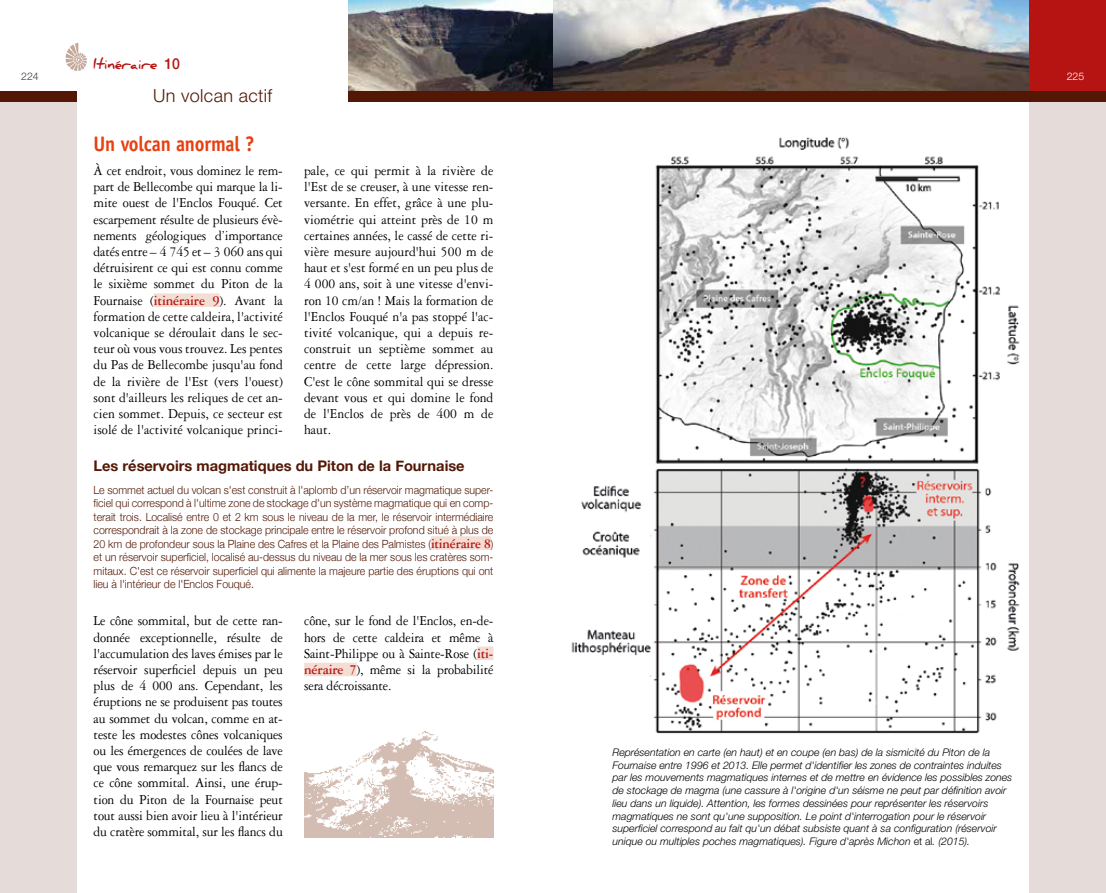
<style>
.page{position:relative;width:1106px;height:893px;background:#fff}
.page>*{position:absolute;margin:0;border:0;box-sizing:border-box;transform-origin:0 0}
.t1{font:700 21px "Officina Sans Std";letter-spacing:-.01em;color:#e74011;scale:.9 1}
.t2{font:300 18px "Helvetica Neue LT Std";letter-spacing:.02em;color:#521805}
.t3{font:700 15px "Daniel";color:#b51412;scale:.94 1}
.t4{font:700 14.7px "Helvetica Neue";color:#521805}
.t5{font:14.55px/16.2px "Garamond Three";letter-spacing:-.005em;color:#000;text-align:justify;scale:.94 1}
.t6{font:300 11.25px/13.5px "Helvetica Neue";color:#521805;text-align:justify;scale:.94 1}
.t7{font:italic 300 10.5px/12.8px "Helvetica Neue LT Std";color:#000}
.t8{font:300 10.5px "Helvetica Neue LT Std";color:#3c3c3b}
.t9{font:300 10.5px "Helvetica Neue LT Std";color:#fff}
.s1{font-family:"Helvetica Neue";font-weight:500}
.s2{font-weight:700;color:#b51412}
.s3{font-family:"Garamond Three";font-weight:700;font-size:14.25px;color:#b51412}
.s4{font-style:normal}
</style>
<div class="page">
<img style="left:349px;top:0;width:204px;height:91px">
<img style="left:553px;top:0;width:476px;height:91px">
<div style="left:154px;top:293px;width:65px;height:14px;background:#f4ddd3"></div>
<div style="left:477px;top:646px;width:16px;height:14px;background:#f4ddd3"></div>
<div style="left:304px;top:663px;width:52px;height:13px;background:#f4ddd3"></div>
<div style="left:0;top:91px;width:77px;height:11px;background:#521805"></div>
<div style="left:0;top:102px;width:77px;height:791px;background:#e5dcd9"></div>
<div style="left:349px;top:91px;width:204px;height:11px;background:#521805"></div>
<img style="left:65px;top:43px;width:22px;height:28px">
<div style="left:1029px;top:0;width:77px;height:99px;background:#b51412"></div>
<div style="left:553px;top:91px;width:553px;height:11px;background:#521805"></div>
<div style="left:1029px;top:102px;width:77px;height:791px;background:#e5dcd9"></div>
<img style="left:571px;top:137px;width:449px;height:597px">
<div style="left:431px;top:536px;width:60px;height:14px;background:#f4ddd3"></div>
<img style="left:304px;top:730px;width:189px;height:108px">
<p class="t3" style="left:94px;top:55px;width:94px">Itinéraire <span class="s1">10</span></p>
<p class="t8" style="left:21px;top:70px;width:19px">224</p>
<p class="t9" style="left:1066px;top:70px;width:19px">225</p>
<p class="t2" style="left:153px;top:85px;width:121px">Un volcan actif</p>
<h1 class="t1" style="left:94px;top:131px;width:180px">Un volcan anormal ?</h1>
<p class="t5" style="left:94px;top:163px;width:203px">À cet endroit, vous dominez le rem&shy;part de Bellecombe qui marque la li&shy;mite ouest de l'Enclos Fouqué. Cet escarpement résulte de plusieurs évè&shy;nements géologiques d’importance datés entre – 4 745 et – 3 060 ans qui détruisirent ce qui est connu comme le sixième sommet du Piton de la Fournaise (<span class="s2">itinéraire 9</span>). Avant la formation de cette caldeira, l'activité volcanique se déroulait dans le sec&shy;teur où vous vous trouvez. Les pentes du Pas de Bellecombe jusqu'au fond de la rivière de l'Est (vers l'ouest) sont d'ailleurs les reliques de cet an&shy;cien sommet. Depuis, ce secteur est isolé de l'activité volcanique princi-</p>
<p class="t5" style="left:304px;top:163px;width:203px">pale, ce qui permit à la rivière de l'Est de se creuser, à une vitesse ren&shy;versante. En effet, grâce à une plu&shy;viométrie qui atteint près de 10 m certaines années, le cassé de cette ri&shy;vière mesure aujourd'hui 500 m de haut et s'est formé en un peu plus de 4 000 ans, soit à une vitesse d'envi&shy;ron 10 cm/an ! Mais la formation de l'Enclos Fouqué n'a pas stoppé l'ac&shy;tivité volcanique, qui a depuis re&shy;construit un septième sommet au centre de cette large dépression.<br>C'est le cône sommital qui se dresse devant vous et qui domine le fond de l'Enclos de près de 400 m de haut.</p>
<p class="t4" style="left:94px;top:455px;width:372px">Les réservoirs magmatiques du Piton de la Fournaise</p>
<p class="t6" style="left:94px;top:482px;width:427px">Le sommet actuel du volcan s'est construit à l'aplomb d’un réservoir magmatique super&shy;ficiel qui correspond à l'ultime zone de stockage d'un système magmatique qui en comp&shy;terait trois. Localisé entre 0 et 2 km sous le niveau de la mer, le réservoir intermédiaire correspondrait à la zone de stockage principale entre le réservoir profond situé à plus de 20 km de profondeur sous la Plaine des Cafres et la Plaine des Palmistes (<span class="s3">itinéraire 8</span>) et un réservoir superficiel, localisé au-dessus du niveau de la mer sous les cratères som&shy;mitaux. C'est ce réservoir superficiel qui alimente la majeure partie des éruptions qui ont lieu à l'intérieur de l'Enclos Fouqué.</p>
<p class="t5" style="left:94px;top:613px;width:203px">Le cône sommital, but de cette ran&shy;donnée exceptionnelle, résulte de l'accumulation des laves émises par le réservoir superficiel depuis un peu plus de 4 000 ans. Cependant, les éruptions ne se produisent pas toutes au sommet du volcan, comme en at&shy;teste les modestes cônes volcaniques ou les émergences de coulées de lave que vous remarquez sur les flancs de ce cône sommital. Ainsi, une érup&shy;tion du Piton de la Fournaise peut tout aussi bien avoir lieu à l'intérieur du cratère sommital, sur les flancs du</p>
<p class="t5" style="left:304px;top:613px;width:203px">cône, sur le fond de l'Enclos, en-de&shy;hors de cette caldeira et même à Saint-Philippe ou à Sainte-Rose (<span class="s2">iti&shy;néraire 7</span>), même si la probabilité sera décroissante.</p>
<p class="t7" style="left:612px;top:746px;width:401px">Représentation en carte (en haut) et en coupe (en bas) de la sismicité du Piton de la Fournaise entre 1996 et 2013. Elle permet d'identifier les zones de contraintes induites par les mouvements magmatiques internes et de mettre en évidence les possibles zones de stockage de magma (une cassure à l'origine d'un séisme ne peut par définition avoir lieu dans un liquide). Attention, les formes dessinées pour représenter les réservoirs magmatiques ne sont qu'une supposition. Le point d'interrogation pour le réservoir superficiel correspond au fait qu'un débat subsiste quant à sa configuration (réservoir unique ou multiples poches magmatiques). Figure d'après Michon <span class="s4">et al</span>. (2015).</p>
</div>
